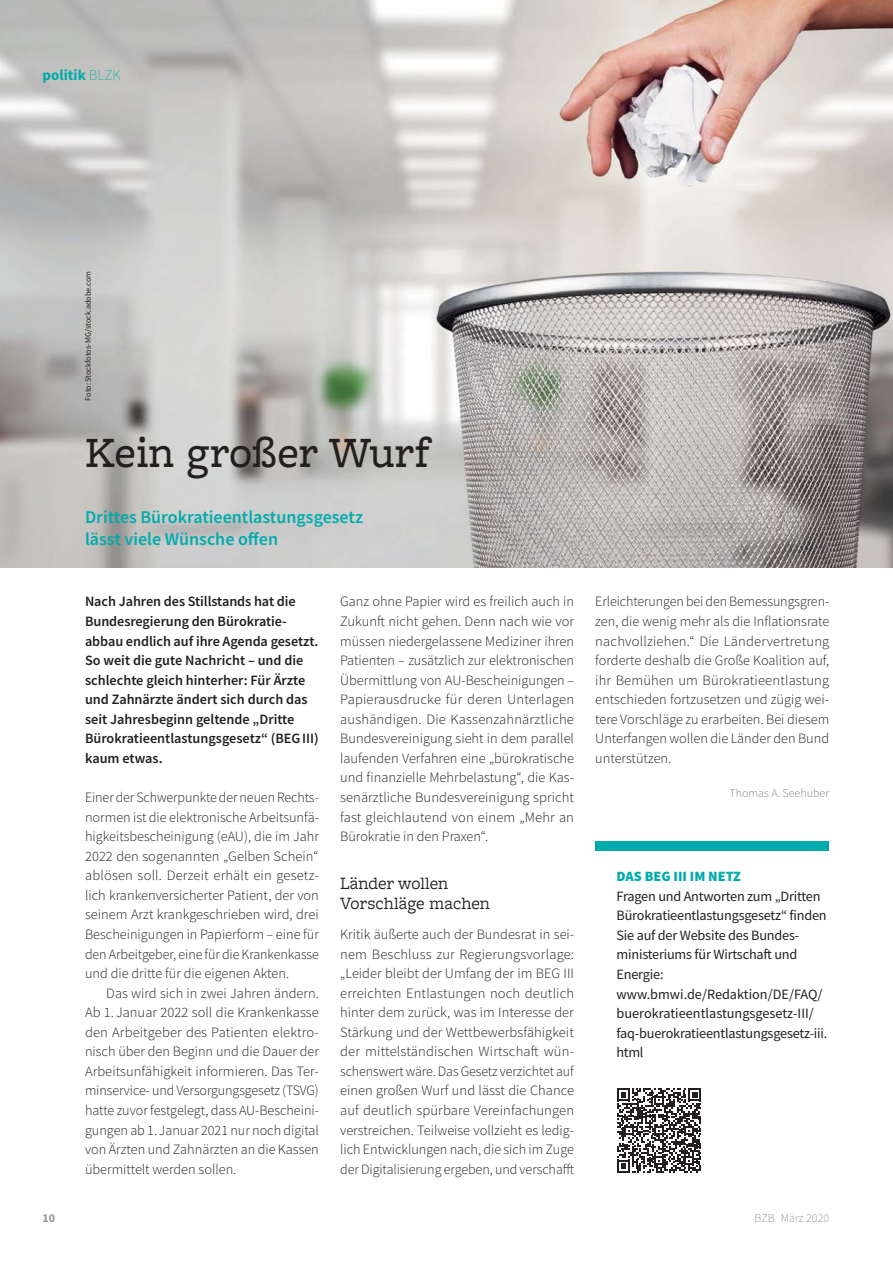
<style>
.page{position:relative;width:893px;height:1263px;background:#fff}
.page>*{position:absolute;margin:0;border:0;box-sizing:border-box;transform-origin:0 0}
.t1{font:500 45px "Freight Macro Pro";color:#231f20}
.t2{font:600 18px/21.8px "Source Sans Pro";color:#00abac}
.t3{font:18px/19.5px "Freight Macro Pro";color:#231f20}
.t4{font:700 15px "Source Sans Pro";color:#00abac}
.t5{font:300 14.25px/19.5px "Source Sans Pro";color:#231f20;text-align:justify}
.t6{font:600 14.25px/19.5px "Source Sans Pro";color:#231f20}
.t7{font:14.25px/19.5px "Source Sans Pro";letter-spacing:-.015em;color:#231f20}
.t8{font:900 14.25px "Source Sans Pro";color:#00abac}
.t9{font:300 12px "Source Sans Pro";color:#808285}
.t10{font:300 12px "Source Sans Pro";color:#939598}
.t11{font:700 12px "Source Sans Pro";color:#939598}
.t12{font:8.25px "Source Sans Pro";letter-spacing:-.005em;color:#231f20}
.s1{font-weight:200}
</style>
<div class="page">
<img style="left:0;top:0;width:893px;height:567px">
<div style="left:595px;top:841px;width:234px;height:10px;background:#00abac"></div>
<svg style="left:617px;top:1088px;width:84px;height:85px"></svg>
<p class="t4" style="left:43px;top:69px;width:80px">politik <span class="s1">BLZK</span></p>
<p class="t12" style="left:85px;top:401px;width:131px;rotate:-90deg">Foto: Stockfotos-MG/stock.adobe.com</p>
<h1 class="t1" style="left:85px;top:439px;width:346px">Kein großer Wurf</h1>
<p class="t2" style="left:85px;top:507px;width:280px">Drittes Bürokratieentlastungsgesetz lässt viele Wünsche offen</p>
<p class="t6" style="left:85px;top:593px;width:235px">Nach Jahren des Stillstands hat die Bundes regierung den Bürokratie&shy;abbau endlich auf ihre Agenda gesetzt.<br>So weit die gute Nachricht – und die schlechte gleich hinterher: Für Ärzte und Zahnärzte ändert sich durch das seit Jahresbeginn geltende „Dritte Bürokratieentlastungsgesetz“ (BEG III) kaum etwas.</p>
<p class="t5" style="left:85px;top:789px;width:235px">Einer der Schwerpunkte der neuen Rechts&shy;normen ist die elektronische Arbeitsunfä&shy;higkeitsbescheinigung (eAU), die im Jahr 2022 den sogenannten „Gelben Schein“ ablösen soll. Derzeit erhält ein gesetz&shy;lich krankenversicherter Patient, der von seinem Arzt krankgeschrieben wird, drei Bescheinigungen in Papierform – eine für den Arbeitgeber, eine für die Krankenkasse und die dritte für die eigenen Akten.</p>
<p class="t5" style="left:85px;top:984px;width:235px;text-indent:21px">Das wird sich in zwei Jahren ändern.<br>Ab 1. Januar 2022 soll die Krankenkasse den Arbeitgeber des Patienten elektro&shy;nisch über den Beginn und die Dauer der Arbeitsunfähigkeit informieren. Das Ter&shy;minservice- und Versorgungsgesetz (TSVG) hatte zuvor festgelegt, dass AU-Bescheini&shy;gungen ab 1. Januar 2021 nur noch digital von Ärzten und Zahnärzten an die Kassen übermittelt werden sollen.</p>
<p class="t5" style="left:340px;top:593px;width:235px">Ganz ohne Papier wird es freilich auch in Zukunft nicht gehen. Denn nach wie vor müssen niedergelassene Mediziner ihren Patienten – zusätzlich zur elektronischen Übermittlung von AU-Bescheinigungen – Papierausdrucke für deren Unterlagen aushändigen. Die Kassenzahnärztliche Bundesvereinigung sieht in dem parallel laufenden Verfahren eine „bürokratische und finanzielle Mehrbelastung“, die Kas&shy;senärztliche Bundesvereinigung spricht fast gleichlautend von einem „Mehr an Bürokratie in den Praxen“.</p>
<p class="t3" style="left:340px;top:876px;width:151px">Länder wollen<br>Vorschläge machen</p>
<p class="t5" style="left:340px;top:926px;width:235px">Kritik äußerte auch der Bundesrat in sei&shy;nem Beschluss zur Regierungsvorlage: „Leider bleibt der Umfang der im BEG III erreichten Entlastungen noch deutlich hinter dem zurück, was im Interesse der Stärkung und der Wettbewerbsfähigkeit der mittelständischen Wirtschaft wün&shy;schenswert wäre. Das Gesetz verzichtet auf einen großen Wurf und lässt die Chance auf deutlich spürbare Vereinfachungen verstreichen. Teilweise vollzieht es ledig&shy;lich Entwicklungen nach, die sich im Zuge der Digitalisierung ergeben, und verschafft</p>
<p class="t5" style="left:595px;top:593px;width:235px">Erleichterungen bei den Bemessungsgren&shy;zen, die wenig mehr als die Inflationsrate nachvollziehen.“ Die Ländervertretung forderte deshalb die Große Koalition auf, ihr Bemühen um Bürokratieentlastung entschieden fortzusetzen und zügig wei&shy;tere Vorschläge zu erarbeiten. Bei diesem Unterfangen wollen die Länder den Bund unterstützen.</p>
<p class="t9" style="left:729px;top:789px;width:101px">Thomas A. Seehuber</p>
<p class="t8" style="left:617px;top:868px;width:126px">DAS BEG III IM NETZ</p>
<p class="t7" style="left:617px;top:887px;width:212px">Fragen und Antworten zum „Dritten<br>Bürokratieentlastungsgesetz“ finden<br>Sie auf der Website des Bundes&shy;ministeriums für Wirtschaft und<br>Energie: www.bmwi.de/Redaktion/DE/FAQ/ buerokratieentlastungsgesetz-III/ faq-buerokratieentlastungsgesetz-iii. html</p>
<p class="t11" style="left:43px;top:1213px;width:14px">10</p>
<p class="t10" style="left:754px;top:1213px;width:76px">BZB März 2020</p>
</div>
